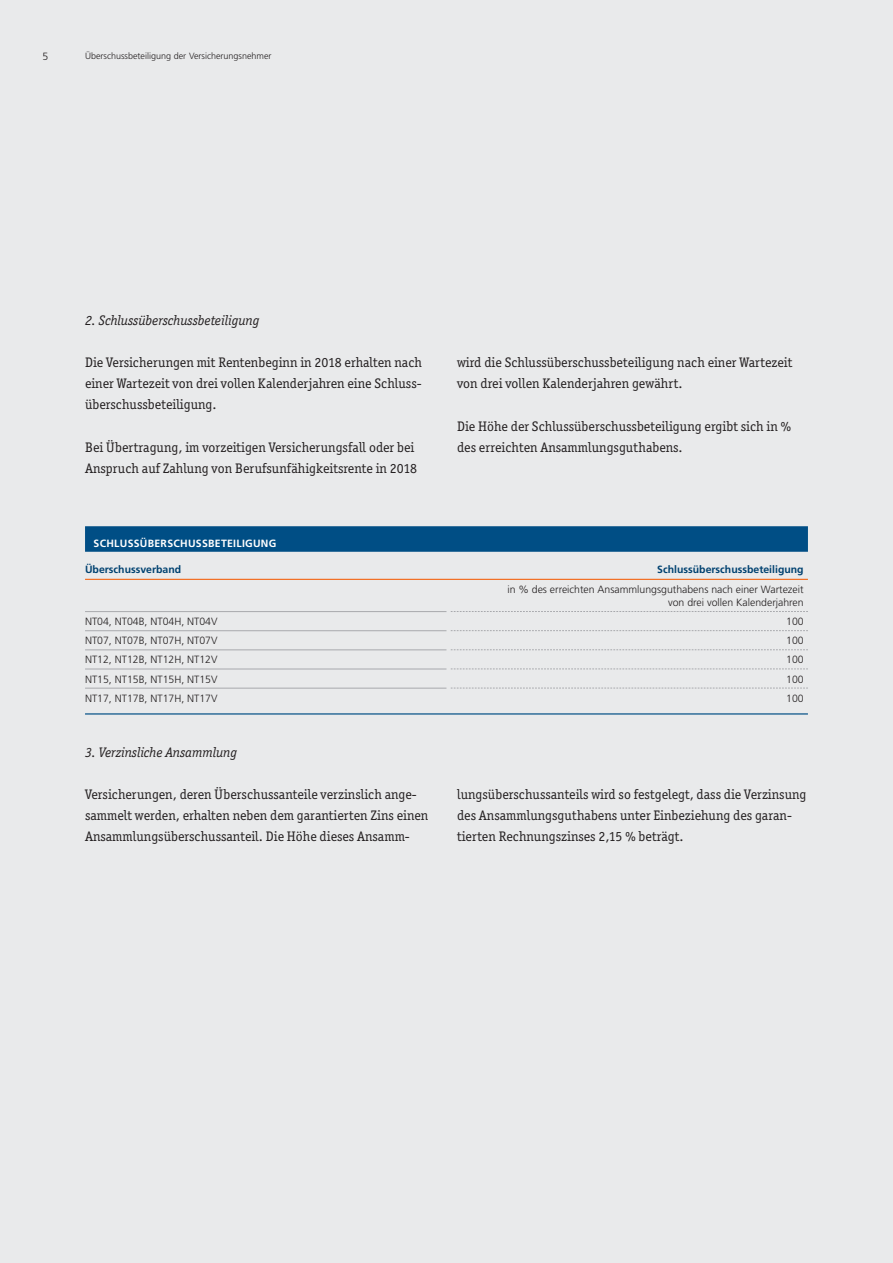
<style>
.page{position:relative;width:893px;height:1263px;background:#e9eaeb}
.page>*{position:absolute;margin:0;border:0;box-sizing:border-box;transform-origin:0 0}
.t1{font:13.8px/21px "Officina Ser ITC";color:#231f20}
.t2{font:italic 13.8px "Officina Ser ITC";color:#231f20}
.t3{font:300 10.5px/13.4px "Frutiger LT";color:#231f20;text-align:right}
.t4{font:700 10.5px "Frutiger LT";color:#004170}
.t5{font:700 10.5px "Frutiger LT";letter-spacing:.03em;color:#fff}
.t6{font:300 9px "Frutiger LT";color:#231f20}
</style>
<div class="page">
<div style="left:85px;top:526px;width:723px;height:26px;background:#004e85"></div>
<hr style="left:85px;top:579px;width:723px;height:1px;background:#f36e21">
<hr style="left:85px;top:611px;width:361px;height:1px;background:#a8a9ad">
<hr style="left:85px;top:630px;width:361px;height:1px;background:#a8a9ad">
<hr style="left:85px;top:649px;width:361px;height:1px;background:#a8a9ad">
<hr style="left:85px;top:669px;width:361px;height:1px;background:#a8a9ad">
<hr style="left:85px;top:688px;width:361px;height:1px;background:#a8a9ad">
<hr style="left:85px;top:713px;width:723px;height:1px;background:#004e85">
<svg style="left:451px;top:611px;width:357px;height:1px"></svg>
<svg style="left:451px;top:630px;width:357px;height:1px"></svg>
<svg style="left:451px;top:649px;width:357px;height:1px"></svg>
<svg style="left:451px;top:669px;width:357px;height:1px"></svg>
<svg style="left:451px;top:688px;width:357px;height:1px"></svg>
<p class="t3" style="left:43px;top:51px;width:7px">5</p>
<p class="t6" style="left:85px;top:53px;width:188px">Überschussbeteiligung der Versicherungsnehmer</p>
<p class="t2" style="left:85px;top:312px;width:176px">2. Schlussüberschussbeteiligung</p>
<p class="t1" style="left:85px;top:352px;width:339px;text-align:justify">Die Versicherungen mit Rentenbeginn in 2018 erhalten nach einer Wartezeit von drei vollen Kalenderjahren eine Schluss&shy;überschussbeteiligung.</p>
<p class="t1" style="left:85px;top:436px;width:334px">Bei Übertragung, im vorzeitigen Versicherungsfall oder bei<br>Anspruch auf Zahlung von Berufsunfähigkeitsrente in 2018</p>
<p class="t1" style="left:457px;top:352px;width:337px">wird die Schlussüberschussbeteiligung nach einer Wartezeit von drei vollen Kalenderjahren gewährt.</p>
<p class="t1" style="left:457px;top:415px;width:335px">Die Höhe der Schlussüberschussbeteiligung ergibt sich in % des erreichten Ansammlungsguthabens.</p>
<p class="t5" style="left:94px;top:539px;width:184px">SCHLUSSÜBERSCHUSSBETEILIGUNG</p>
<p class="t4" style="left:85px;top:566px;width:98px">Überschussverband</p>
<p class="t4" style="left:657px;top:566px;width:148px">Schlussüberschussbeteiligung</p>
<p class="t3" style="left:507px;top:583px;width:298px">in % des erreichten Ansammlungsguthabens nach einer Wartezeit von drei vollen Kalenderjahren</p>
<p class="t3" style="left:85px;top:616px;width:134px">NT04, NT04B, NT04H, NT04V</p>
<p class="t3" style="left:786px;top:616px;width:19px">100</p>
<p class="t3" style="left:85px;top:635px;width:134px">NT07, NT07B, NT07H, NT07V</p>
<p class="t3" style="left:786px;top:635px;width:19px">100</p>
<p class="t3" style="left:85px;top:654px;width:134px">NT12, NT12B, NT12H, NT12V</p>
<p class="t3" style="left:786px;top:654px;width:19px">100</p>
<p class="t3" style="left:85px;top:673px;width:134px">NT15, NT15B, NT15H, NT15V</p>
<p class="t3" style="left:786px;top:673px;width:19px">100</p>
<p class="t3" style="left:85px;top:692px;width:134px">NT17, NT17B, NT17H, NT17V</p>
<p class="t3" style="left:786px;top:692px;width:19px">100</p>
<p class="t2" style="left:85px;top:744px;width:154px">3. Verzinsliche Ansammlung</p>
<p class="t1" style="left:85px;top:784px;width:345px">Versicherungen, deren Überschussanteile verzinslich ange&shy;sammelt werden, erhalten neben dem garantierten Zins einen<br>Ansammlungsüberschussanteil. Die Höhe dieses Ansamm-</p>
<p class="t1" style="left:457px;top:784px;width:351px">lungsüberschussanteils wird so festgelegt, dass die Verzinsung des Ansammlungsguthabens unter Einbeziehung des garan&shy;tierten Rechnungszinses 2,15 % beträgt.</p>
</div>
